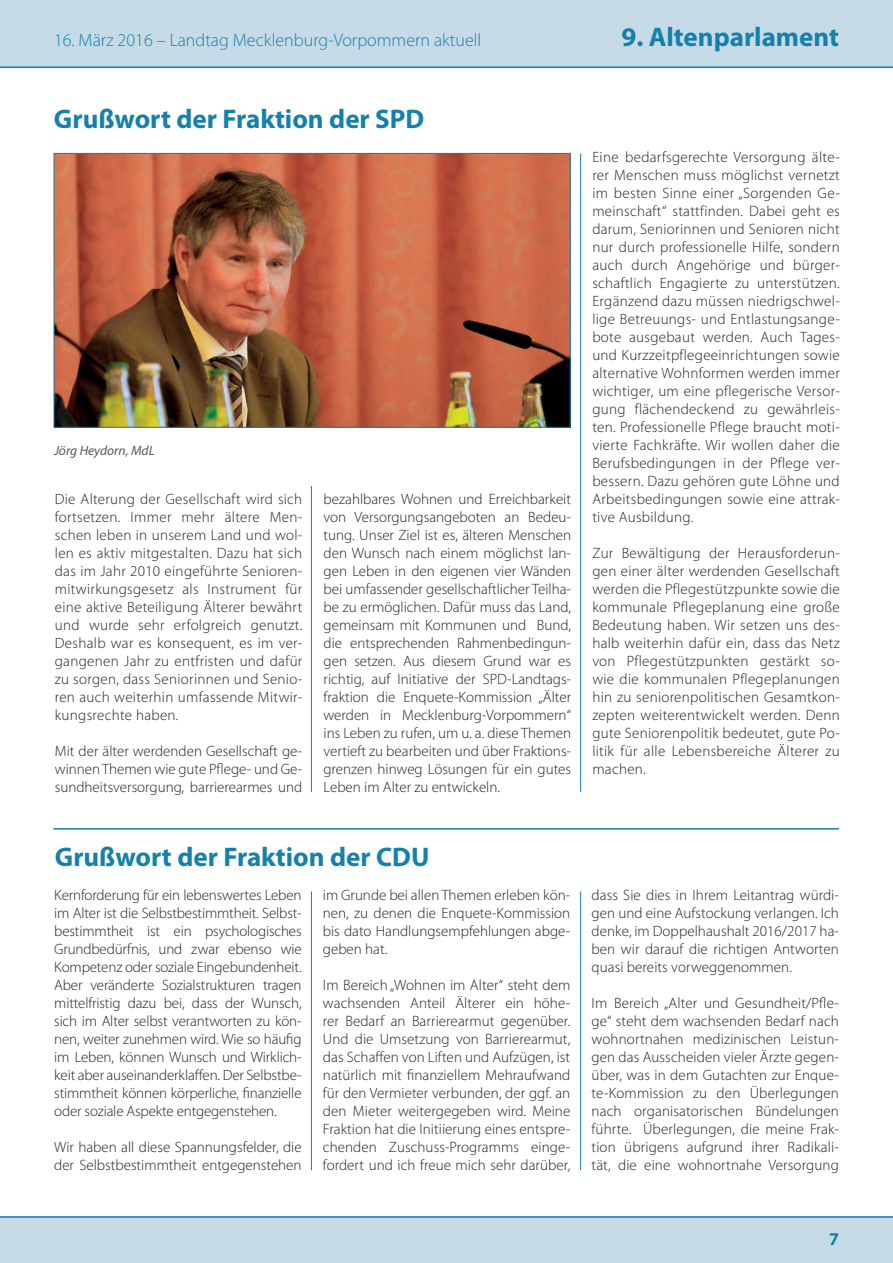
<style>
.page{position:relative;width:893px;height:1263px;background:#fff}
.page>*{position:absolute;margin:0;border:0;box-sizing:border-box;transform-origin:0 0}
.t1{font:700 27px "Myriad Pro";color:#1581aa}
.t2{font:300 18px "Myriad Pro";color:#1581aa}
.t3{font:700 18px "Myriad Pro";color:#1581aa}
.t4{font:300 15px/18px "Myriad Pro";letter-spacing:.005em;color:#231f20;text-align:justify}
.t5{font:italic 13.5px "Myriad Pro";color:#57585a}
</style>
<div class="page">
<div style="left:0;top:1216px;width:893px;height:47px;background:#c7dae8"></div>
<div style="left:0;top:0;width:893px;height:68px;background:#c7dae8"></div>
<hr style="left:0;top:67px;width:893px;height:1px;background:#1581aa">
<hr style="left:0;top:1216px;width:893px;height:2px;background:#1581aa">
<img style="left:56px;top:155px;width:513px;height:271px">
<div style="left:54px;top:153px;width:517px;height:275px;border:1px solid #1581aa"></div>
<hr style="left:53px;top:828px;width:786px;height:2px;background:#1581aa">
<hr style="left:580px;top:153px;width:1px;height:639px;background:#1581aa">
<hr style="left:311px;top:486px;width:1px;height:306px;background:#1581aa">
<hr style="left:580px;top:891px;width:1px;height:279px;background:#1581aa">
<hr style="left:311px;top:891px;width:1px;height:279px;background:#1581aa">
<p class="t2" style="left:54px;top:29px;width:429px">16. März 2016 – Landtag Mecklenburg-Vorpommern aktuell</p>
<h1 class="t1" style="left:621px;top:19px;width:219px">9. Altenparlament</h1>
<h1 class="t1" style="left:54px;top:102px;width:372px">Grußwort der Fraktion der SPD</h1>
<p class="t5" style="left:54px;top:442px;width:102px">Jörg Heydorn, MdL</p>
<p class="t4" style="left:55px;top:490px;width:249px">Die Alterung der Gesellschaft wird sich fortsetzen. Immer mehr ältere Men&shy;schen leben in unserem Land und wol&shy;len es aktiv mitgestalten. Dazu hat sich das im Jahr 2010 eingeführte Senioren&shy;mitwirkungsgesetz als Instrument für eine aktive Beteiligung Älterer bewährt und wurde sehr erfolgreich genutzt.<br>Deshalb war es konsequent, es im ver&shy;gangenen Jahr zu entfristen und dafür zu sorgen, dass Seniorinnen und Senio&shy;ren auch weiterhin umfassende Mitwir&shy;kungsrechte haben.</p>
<p class="t4" style="left:55px;top:742px;width:249px">Mit der älter werdenden Gesellschaft ge&shy;winnen Themen wie gute Pflege- und Ge&shy;sundheitsversorgung, barrierearmes und</p>
<p class="t4" style="left:324px;top:490px;width:249px">bezahlbares Wohnen und Erreichbarkeit von Versorgungsangeboten an Bedeu&shy;tung. Unser Ziel ist es, älteren Menschen den Wunsch nach einem möglichst lan&shy;gen Leben in den eigenen vier Wänden bei umfassender gesellschaftlicher Teilha&shy;be zu ermöglichen. Dafür muss das Land, gemeinsam mit Kommunen und Bund, die entsprechenden Rahmenbedingun&shy;gen setzen. Aus diesem Grund war es richtig, auf Initiative der SPD-Landtags&shy;fraktion die Enquete-Kommission „Älter werden in Mecklenburg-Vorpommern“ ins Leben zu rufen, um u. a. diese Themen vertieft zu bearbeiten und über Fraktions&shy;grenzen hinweg Lösungen für ein gutes Leben im Alter zu entwickeln.</p>
<h1 class="t1" style="left:55px;top:840px;width:376px">Grußwort der Fraktion der CDU</h1>
<p class="t4" style="left:54px;top:886px;width:249px">Kernforderung für ein lebenswertes Leben im Alter ist die Selbstbestimmtheit. Selbst&shy;bestimmtheit ist ein psychologisches Grundbedürfnis, und zwar ebenso wie Kompetenz oder soziale Eingebundenheit.<br>Aber veränderte Sozialstrukturen tragen mittelfristig dazu bei, dass der Wunsch, sich im Alter selbst verantworten zu kön&shy;nen, weiter zunehmen wird. Wie so häufig im Leben, können Wunsch und Wirklich&shy;keit aber auseinanderklaffen. Der Selbstbe&shy;stimmtheit können körperliche, finanzielle oder soziale Aspekte entgegenstehen.</p>
<p class="t4" style="left:54px;top:1138px;width:249px">Wir haben all diese Spannungsfelder, die der Selbstbestimmtheit entgegenstehen</p>
<p class="t4" style="left:323px;top:886px;width:249px">im Grunde bei allen Themen erleben kön&shy;nen, zu denen die Enquete-Kommission bis dato Handlungsempfehlungen abge&shy;geben hat.</p>
<p class="t4" style="left:323px;top:976px;width:249px">Im Bereich „Wohnen im Alter“ steht dem wachsenden Anteil Älterer ein höhe&shy;rer Bedarf an Barrierearmut gegenüber.<br>Und die Umsetzung von Barrierearmut, das Schaffen von Liften und Aufzügen, ist natürlich mit finanziellem Mehraufwand für den Vermieter verbunden, der ggf. an den Mieter weitergegeben wird. Meine Fraktion hat die Initiierung eines entspre&shy;chenden Zuschuss-Programms einge&shy;fordert und ich freue mich sehr darüber,</p>
<p class="t4" style="left:592px;top:148px;width:249px">Eine bedarfsgerechte Versorgung älte&shy;rer Menschen muss möglichst vernetzt im besten Sinne einer „Sorgenden Ge&shy;meinschaft“ stattfinden. Dabei geht es darum, Seniorinnen und Senioren nicht nur durch professionelle Hilfe, sondern auch durch Angehörige und bürger&shy;schaftlich Engagierte zu unterstützen.<br>Ergänzend dazu müssen niedrigschwel&shy;lige Betreuungs- und Entlastungsange&shy;bote ausgebaut werden. Auch Tages&shy;und Kurzzeitpflegeeinrichtungen sowie alternative Wohnformen werden immer wichtiger, um eine pflegerische Versor&shy;gung flächendeckend zu gewährleis&shy;ten. Professionelle Pflege braucht moti&shy;vierte Fachkräfte. Wir wollen daher die Berufsbedingungen in der Pflege ver&shy;bessern. Dazu gehören gute Löhne und Arbeitsbedingungen sowie eine attrak&shy;tive Ausbildung.</p>
<p class="t4" style="left:592px;top:544px;width:249px">Zur Bewältigung der Herausforderun&shy;gen einer älter werdenden Gesellschaft werden die Pflegestützpunkte sowie die kommunale Pflegeplanung eine große Bedeutung haben. Wir setzen uns des&shy;halb weiterhin dafür ein, dass das Netz von Pflegestützpunkten gestärkt so&shy;wie die kommunalen Pflegeplanungen hin zu seniorenpolitischen Gesamtkon&shy;zepten weiterentwickelt werden. Denn gute Seniorenpolitik bedeutet, gute Po&shy;litik für alle Lebensbereiche Älterer zu machen.</p>
<p class="t4" style="left:592px;top:886px;width:249px">dass Sie dies in Ihrem Leitantrag würdi&shy;gen und eine Aufstockung verlangen. Ich denke, im Doppelhaushalt 2016/2017 ha&shy;ben wir darauf die richtigen Antworten quasi bereits vorweggenommen.</p>
<p class="t4" style="left:592px;top:994px;width:249px">Im Bereich „Alter und Gesundheit/Pfle&shy;ge“ steht dem wachsenden Bedarf nach wohnortnahen medizinischen Leistun&shy;gen das Ausscheiden vieler Ärzte gegen&shy;über, was in dem Gutachten zur Enque&shy;te-Kommission zu den Überlegungen nach organisatorischen Bündelungen führte. Überlegungen, die meine Frak&shy;tion übrigens aufgrund ihrer Radikali&shy;tät, die eine wohnortnahe Versorgung</p>
<p class="t3" style="left:829px;top:1227px;width:11px">7</p>
</div>
